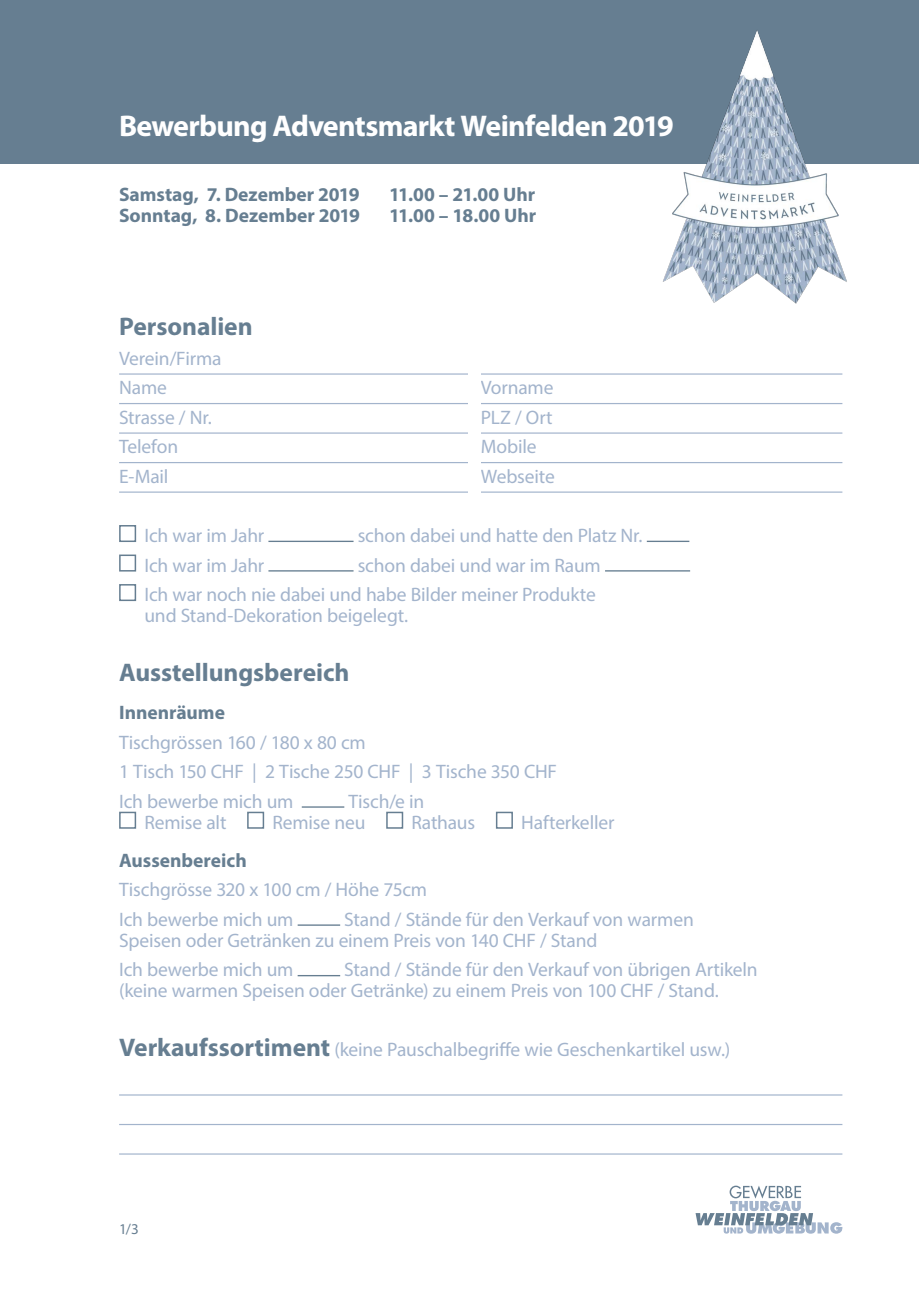
<style>
.page{position:relative;width:919px;height:1289px;background:#fff}
.page>*{position:absolute;margin:0;border:0;box-sizing:border-box;transform-origin:0 0}
.t1{font:700 30px "Myriad Pro";letter-spacing:-.025em;color:#fff}
.t2{font:700 25.5px "Myriad Pro";letter-spacing:-.005em;color:#667e91}
.Unterstreichen{font:19.5px/21px "Myriad Pro";letter-spacing:-.005em;color:#a3b4cc}
.t3{font:700 19.5px "Myriad Pro";color:#667e91}
.t4{font:15px "Myriad Pro";color:#667e91}
.s1{font-weight:700;font-size:25.5px;color:#667e91}
</style>
<div class="page">
<div style="left:0;top:0;width:918px;height:164px;background:#667e91"></div>
<hr style="left:119px;top:373px;width:723px;height:1px;background:#a3b4cc">
<hr style="left:119px;top:403px;width:723px;height:1px;background:#a3b4cc">
<hr style="left:119px;top:432px;width:723px;height:1px;background:#a3b4cc">
<hr style="left:119px;top:462px;width:723px;height:1px;background:#a3b4cc">
<hr style="left:119px;top:491px;width:723px;height:1px;background:#a3b4cc">
<hr style="left:119px;top:1094px;width:723px;height:1px;background:#a3b4cc">
<hr style="left:119px;top:1123px;width:723px;height:2px;background:#a3b4cc">
<hr style="left:119px;top:1153px;width:723px;height:1px;background:#a3b4cc">
<div style="left:119px;top:525px;width:17px;height:17px;border:2px solid #667e91"></div>
<hr style="left:268px;top:540px;width:85px;height:2px;background:#667e91">
<hr style="left:646px;top:540px;width:43px;height:2px;background:#667e91">
<div style="left:119px;top:554px;width:17px;height:17px;border:2px solid #667e91"></div>
<hr style="left:268px;top:570px;width:85px;height:1px;background:#667e91">
<hr style="left:605px;top:570px;width:85px;height:1px;background:#667e91">
<div style="left:119px;top:584px;width:17px;height:17px;border:2px solid #667e91"></div>
<hr style="left:302px;top:806px;width:42px;height:1px;background:#667e91">
<div style="left:119px;top:811px;width:17px;height:17px;border:2px solid #667e91"></div>
<div style="left:247px;top:811px;width:17px;height:17px;border:2px solid #667e91"></div>
<div style="left:386px;top:811px;width:17px;height:17px;border:2px solid #667e91"></div>
<div style="left:496px;top:811px;width:17px;height:17px;border:2px solid #667e91"></div>
<hr style="left:297px;top:924px;width:43px;height:1px;background:#667e91">
<hr style="left:297px;top:974px;width:43px;height:2px;background:#667e91">
<div style="left:468px;top:335px;width:12px;height:167px;background:#fff"></div>
<img style="left:662px;top:30px;width:185px;height:274px">
<svg style="left:695px;top:1185px;width:147px;height:48px"></svg>
<p class="t1" style="left:119px;top:107px;width:556px">Bewerbung Adventsmarkt Weinfelden 2019</p>
<p class="t3" style="left:119px;top:181px;width:242px">Samstag, 7. Dezember 2019</p>
<p class="t3" style="left:389px;top:181px;width:147px">11.00 – 21.00 Uhr</p>
<p class="t3" style="left:119px;top:202px;width:242px">Sonntag, 8. Dezember 2019</p>
<p class="t3" style="left:389px;top:202px;width:148px">11.00 – 18.00 Uhr</p>
<p class="t2" style="left:119px;top:310px;width:135px">Personalien</p>
<p class="Unterstreichen" style="left:119px;top:347px;width:104px">Verein/Firma</p>
<p class="Unterstreichen" style="left:119px;top:377px;width:49px">Name</p>
<p class="Unterstreichen" style="left:481px;top:377px;width:74px">Vorname</p>
<p class="Unterstreichen" style="left:119px;top:406px;width:94px">Strasse / Nr.</p>
<p class="Unterstreichen" style="left:481px;top:406px;width:73px">PLZ / Ort</p>
<p class="Unterstreichen" style="left:119px;top:436px;width:61px">Telefon</p>
<p class="Unterstreichen" style="left:481px;top:436px;width:57px">Mobile</p>
<p class="Unterstreichen" style="left:119px;top:465px;width:51px">E-Mail</p>
<p class="Unterstreichen" style="left:481px;top:465px;width:75px">Webseite</p>
<p class="Unterstreichen" style="left:144px;top:524px;width:121px">Ich war im Jahr</p>
<p class="Unterstreichen" style="left:357px;top:524px;width:286px">schon dabei und hatte den Platz Nr.</p>
<p class="Unterstreichen" style="left:144px;top:554px;width:121px">Ich war im Jahr</p>
<p class="Unterstreichen" style="left:357px;top:554px;width:245px">schon dabei und war im Raum</p>
<p class="Unterstreichen" style="left:144px;top:583px;width:453px">Ich war noch nie dabei und habe Bilder meiner Produkte und Stand-Dekoration beigelegt.</p>
<p class="t2" style="left:119px;top:656px;width:232px">Ausstellungsbereich</p>
<p class="t3" style="left:119px;top:700px;width:107px">Innenräume</p>
<p class="Unterstreichen" style="left:119px;top:731px;width:248px">Tischgrössen 160 / 180 x 80 cm</p>
<p class="Unterstreichen" style="left:119px;top:760px;width:439px">1 Tisch 150 CHF | 2 Tische 250 CHF | 3 Tische 350 CHF</p>
<p class="Unterstreichen" style="left:119px;top:790px;width:176px">Ich bewerbe mich um</p>
<p class="Unterstreichen" style="left:348px;top:790px;width:77px">Tisch/e in</p>
<p class="Unterstreichen" style="left:144px;top:811px;width:83px">Remise alt</p>
<p class="Unterstreichen" style="left:272px;top:811px;width:95px">Remise neu</p>
<p class="Unterstreichen" style="left:411px;top:811px;width:65px">Rathaus</p>
<p class="Unterstreichen" style="left:521px;top:811px;width:95px">Hafterkeller</p>
<p class="t3" style="left:119px;top:847px;width:129px">Aussenbereich</p>
<p class="Unterstreichen" style="left:119px;top:878px;width:309px">Tischgrösse 320 x 100 cm / Höhe 75cm</p>
<p class="Unterstreichen" style="left:119px;top:908px;width:176px">Ich bewerbe mich um</p>
<p class="Unterstreichen" style="left:119px;top:908px;width:576px;text-indent:225px">Stand / Stände für den Verkauf von warmen<br>Speisen oder Getränken zu einem Preis von 140 CHF / Stand</p>
<p class="Unterstreichen" style="left:119px;top:958px;width:176px">Ich bewerbe mich um</p>
<p class="Unterstreichen" style="left:119px;top:958px;width:640px;text-indent:225px">Stand / Stände für den Verkauf von übrigen Artikeln (keine warmen Speisen oder Getränke) zu einem Preis von 100 CHF / Stand.</p>
<p class="Unterstreichen" style="left:119px;top:1038px;width:612px"><span class="s1">Verkaufssortiment</span> (keine Pauschalbegriffe wie Geschenkartikel usw.)</p>
<p class="t4" style="left:119px;top:1219px;width:21px">1/3</p>
</div>
